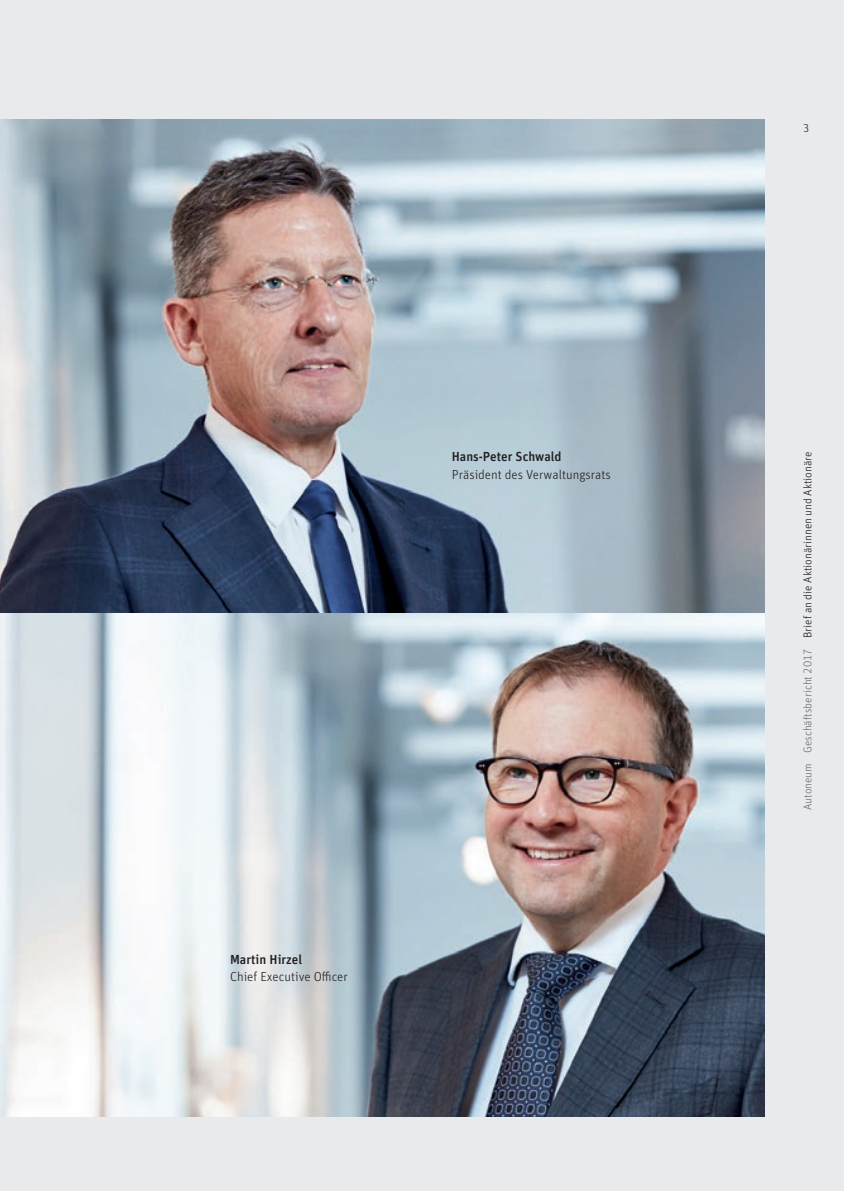
<style>
.page{position:relative;width:844px;height:1191px;background:#fff}
.page>*{position:absolute;margin:0;border:0;box-sizing:border-box;transform-origin:0 0}
.t1{font:13.12px "Autoneum Unit OT Light";color:#231f20}
.t2{font:13.12px "Autoneum Unit OT Medium";color:#231f20}
.t3{font:11.38px "Autoneum Unit OT Light";color:#231f20}
.s1{color:#76787b}
</style>
<div class="page">
<div style="left:0;top:0;width:843px;height:1191px;background:#e9eaeb"></div>
<img style="left:0;top:119px;width:764px;height:997px">
<p class="t2" style="left:451px;top:448px;width:111px">Hans-Peter Schwald</p>
<p class="t1" style="left:451px;top:466px;width:161px">Präsident des Verwaltungsrats</p>
<p class="t2" style="left:230px;top:951px;width:74px">Martin Hirzel</p>
<p class="t1" style="left:230px;top:969px;width:119px">Chief Executive Officer</p>
<p class="t3" style="left:802px;top:121px;width:8px">3</p>
<p class="t3" style="left:800px;top:810px;width:360px;rotate:-90deg"><span class="s1">Autoneum Geschäftsbericht 2017</span> Brief an die Aktionärinnen und Aktionäre</p>
</div>
